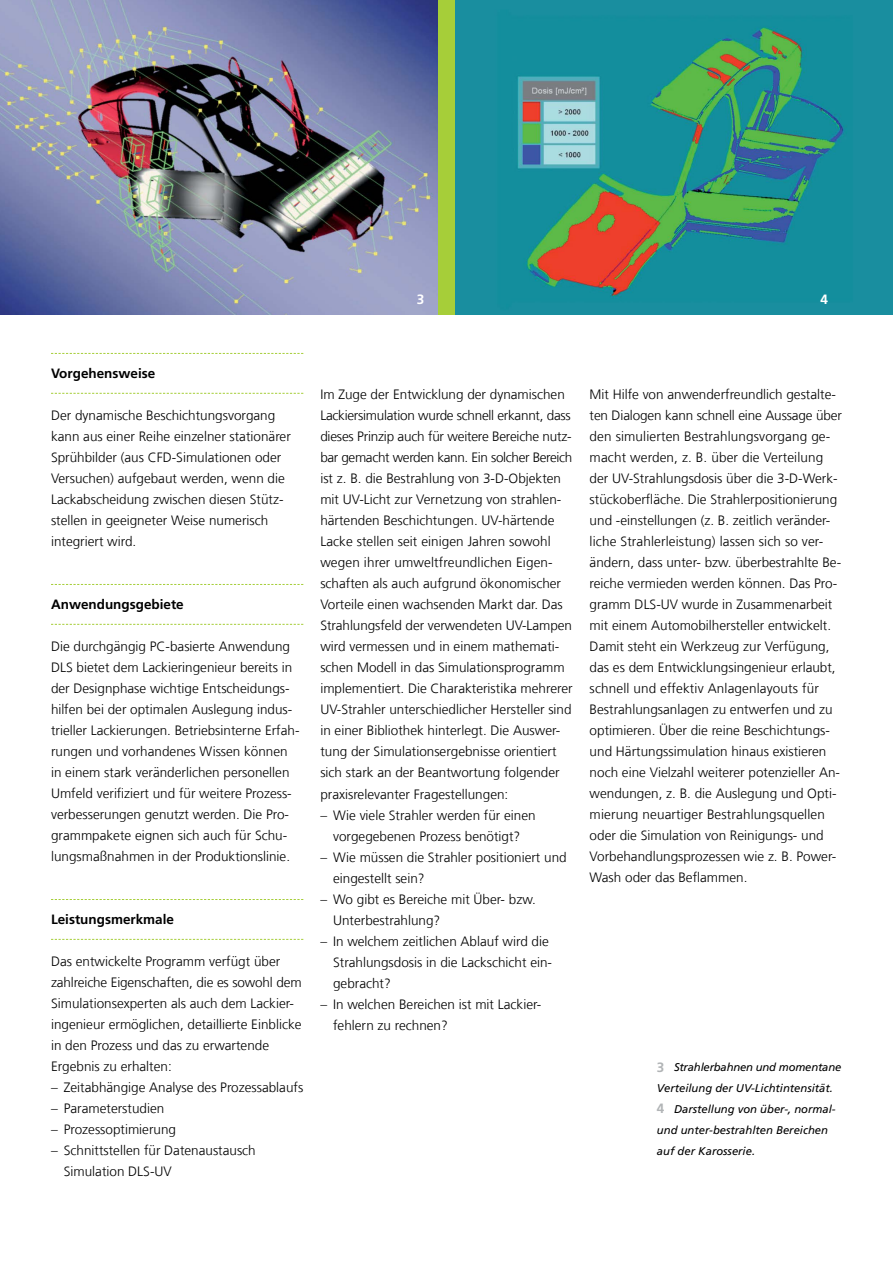
<style>
.page{position:relative;width:893px;height:1263px;background:#fff}
.page>*{position:absolute;margin:0;border:0;box-sizing:border-box;transform-origin:0 0}
.t1{font:300 13.5px/21px "Frutiger LT Com";color:#000}
.t2{font:700 13.5px "Frutiger LT Com";color:#000}
.t3{font:700 13.5px "Frutiger LT Com";color:#fff}
.t4{font:italic 11.25px/21px "Frutiger LT Com";color:#000}
.s1{font-weight:700;font-style:normal;font-size:13.5px;color:#b1b4b6}
</style>
<div class="page">
<img style="left:0;top:0;width:438px;height:315px">
<img style="left:455px;top:0;width:438px;height:315px">
<svg style="left:51px;top:353px;width:252px;height:1px"></svg>
<svg style="left:51px;top:393px;width:252px;height:1px"></svg>
<svg style="left:51px;top:584px;width:252px;height:1px"></svg>
<svg style="left:51px;top:624px;width:252px;height:1px"></svg>
<svg style="left:51px;top:899px;width:252px;height:1px"></svg>
<svg style="left:51px;top:939px;width:252px;height:1px"></svg>
<p class="t3" style="left:417px;top:291px;width:9px">3</p>
<p class="t3" style="left:820px;top:291px;width:9px">4</p>
<p class="t2" style="left:51px;top:365px;width:106px">Vorgehensweise</p>
<p class="t1" style="left:51px;top:405px;width:241px">Der dynamische Beschichtungsvorgang kann aus einer Reihe einzelner stationärer Sprühbilder (aus CFD-Simulationen oder Versuchen) aufgebaut werden, wenn die Lackabscheidung zwischen diesen Stütz&shy;stellen in geeigneter Weise numerisch integriert wird.</p>
<p class="t2" style="left:51px;top:596px;width:134px">Anwendungsgebiete</p>
<p class="t1" style="left:51px;top:636px;width:250px">Die durchgängig PC-basierte Anwendung DLS bietet dem Lackieringenieur bereits in der Designphase wichtige Entscheidungs&shy;hilfen bei der optimalen Auslegung indus&shy;trieller Lackierungen. Betriebsinterne Erfah&shy;rungen und vorhandenes Wissen können in einem stark veränderlichen personellen Umfeld verifiziert und für weitere Prozess&shy;verbesserungen genutzt werden. Die Pro&shy;grammpakete eignen sich auch für Schu&shy;lungsmaßnahmen in der Produktionslinie.</p>
<p class="t2" style="left:51px;top:912px;width:125px">Leistungsmerkmale</p>
<p class="t1" style="left:51px;top:951px;width:252px">Das entwickelte Programm verfügt über zahlreiche Eigenschaften, die es sowohl dem Simulationsexperten als auch dem Lackier&shy;ingenieur ermöglichen, detaillierte Einblicke in den Prozess und das zu erwartende Ergebnis zu erhalten:</p>
<p class="t1" style="left:51px;top:1077px;width:254px">– Zeitabhängige Analyse des Prozessablaufs</p>
<p class="t1" style="left:51px;top:1098px;width:115px">– Parameterstudien</p>
<p class="t1" style="left:51px;top:1119px;width:127px">– Prozessoptimierung</p>
<p class="t1" style="left:64px;top:1140px;width:194px;text-indent:-13px">– Schnittstellen für Datenaustausch<br>Simulation DLS-UV</p>
<p class="t1" style="left:320px;top:384px;width:254px">Im Zuge der Entwicklung der dynamischen Lackiersimulation wurde schnell erkannt, dass dieses Prinzip auch für weitere Bereiche nutz&shy;bar gemacht werden kann. Ein solcher Bereich ist z. B. die Bestrahlung von 3-D-Objekten mit UV-Licht zur Vernetzung von strahlen&shy;härtenden Beschichtungen. UV-härtende Lacke stellen seit einigen Jahren sowohl wegen ihrer umweltfreundlichen Eigen&shy;schaften als auch aufgrund ökonomischer Vorteile einen wachsenden Markt dar. Das Strahlungsfeld der verwendeten UV-Lampen wird vermessen und in einem mathemati&shy;schen Modell in das Simulationsprogramm implementiert. Die Charakteristika mehrerer UV-Strahler unterschiedlicher Hersteller sind in einer Bibliothek hinterlegt. Die Auswer&shy;tung der Simulationsergebnisse orientiert sich stark an der Beantwortung folgender praxisrelevanter Fragestellungen:</p>
<p class="t1" style="left:320px;top:804px;width:217px;text-align:center">– Wie viele Strahler werden für einen vorgegebenen Prozess benötigt?</p>
<p class="t1" style="left:333px;top:846px;width:235px;text-indent:-13px">– Wie müssen die Strahler positioniert und eingestellt sein?</p>
<p class="t1" style="left:333px;top:888px;width:204px;text-indent:-13px">– Wo gibt es Bereiche mit Über- bzw.<br>Unterbestrahlung?</p>
<p class="t1" style="left:333px;top:930px;width:221px;text-indent:-13px">– In welchem zeitlichen Ablauf wird die<br>Strahlungsdosis in die Lackschicht ein&shy;gebracht?</p>
<p class="t1" style="left:333px;top:993px;width:209px;text-indent:-13px">– In welchen Bereichen ist mit Lackier&shy;fehlern zu rechnen?</p>
<p class="t1" style="left:590px;top:384px;width:254px">Mit Hilfe von anwenderfreundlich gestalte&shy;ten Dialogen kann schnell eine Aussage über den simulierten Bestrahlungsvorgang ge&shy;macht werden, z. B. über die Verteilung der UV-Strahlungsdosis über die 3-D-Werk&shy;stückoberfläche. Die Strahlerpositionierung und -einstellungen (z. B. zeitlich veränder&shy;liche Strahlerleistung) lassen sich so ver&shy;ändern, dass unter- bzw. überbestrahlte Be&shy;reiche vermieden werden können. Das Pro&shy;gramm DLS-UV wurde in Zusammenarbeit mit einem Automobilhersteller entwickelt.<br>Damit steht ein Werkzeug zur Verfügung, das es dem Entwicklungsingenieur erlaubt, schnell und effektiv Anlagenlayouts für Bestrahlungsanlagen zu entwerfen und zu optimieren. Über die reine Beschichtungs&shy;und Härtungssimulation hinaus existieren noch eine Vielzahl weiterer potenzieller An&shy;wendungen, z. B. die Auslegung und Opti&shy;mierung neuartiger Bestrahlungsquellen oder die Simulation von Reinigungs- und Vorbehandlungsprozessen wie z. B. Power-Wash oder das Beflammen.</p>
<p class="t4" style="left:657px;top:1057px;width:186px"><span class="s1">3</span> Strahlerbahnen und momentane<br>Verteilung der UV-Lichtintensität.<br><span class="s1">4</span> Darstellung von über-, normal&shy;und unter-bestrahlten Bereichen auf der Karosserie.</p>
</div>
